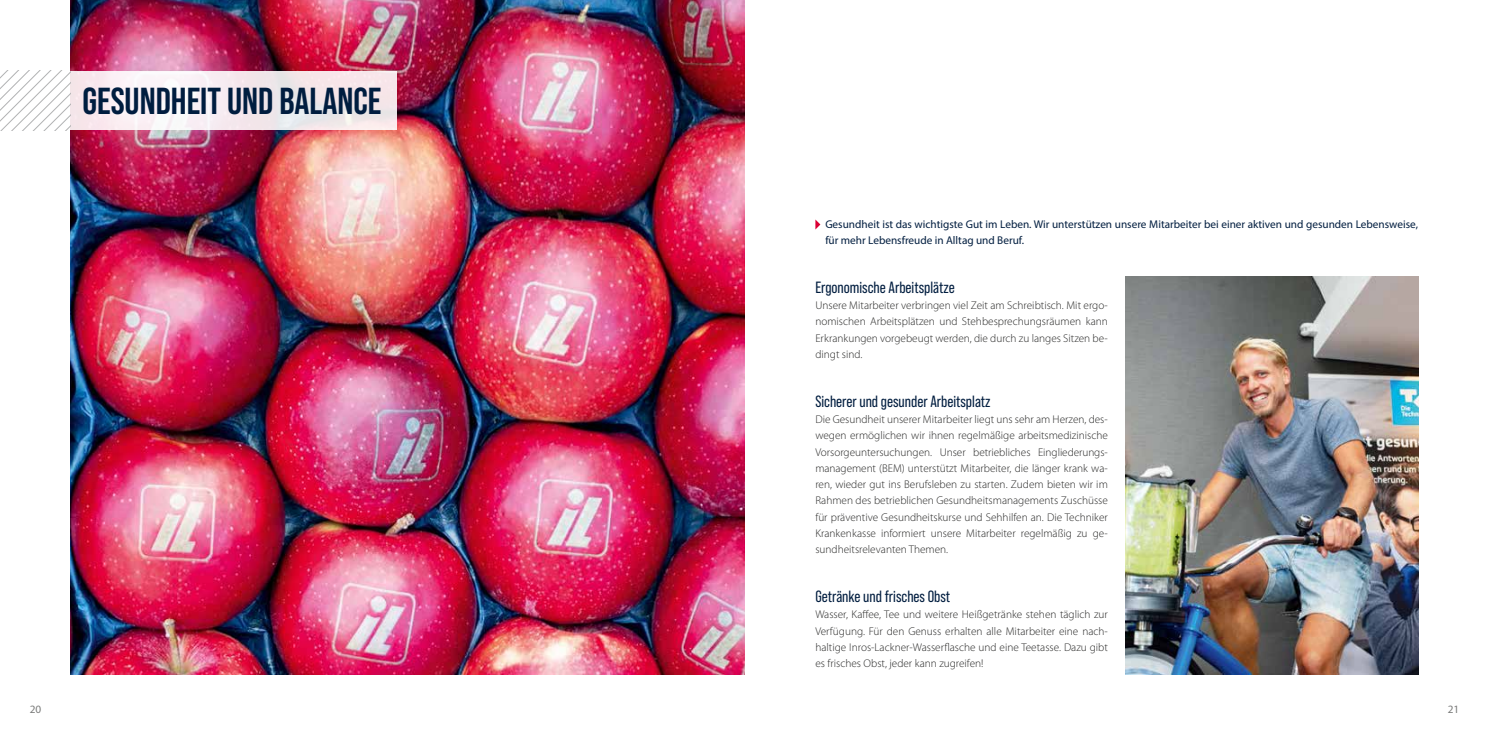
<style>
.page{position:relative;width:1489px;height:745px;background:#fff}
.page>*{position:absolute;margin:0;border:0;box-sizing:border-box;transform-origin:0 0}
.t1{font:700 37.5px "Bebas Neue Pro";color:#001d3f}
.t2{font:16.25px "Bebas Neue Pro";color:#001d3f}
.t3{font:300 11.25px/16.2px "Myriad Pro";color:#272726;text-align:justify}
.t4{font:11.25px/16.2px "Myriad Pro";color:#001d3f}
.t5{font:11.25px "Myriad Pro";color:#7a7b7a}
</style>
<div class="page">
<img style="left:1125px;top:276px;width:292px;height:397px">
<img style="left:71px;top:0;width:673px;height:673px">
<svg style="left:71px;top:71px;width:326px;height:59px;fill:#f7e8ed"></svg>
<svg style="left:0;top:71px;width:71px;height:59px"></svg>
<svg style="left:815px;top:219px;width:5px;height:10px"></svg>
<h1 class="t1" style="left:82px;top:79px;width:300px">GESUNDHEIT UND BALANCE</h1>
<p class="t4" style="left:825px;top:215px;width:594px">Gesundheit ist das wichtigste Gut im Leben. Wir unterstützen unsere Mitarbeiter bei einer aktiven und gesunden Lebensweise, für mehr Lebensfreude in Alltag und Beruf.</p>
<h2 class="t2" style="left:815px;top:278px;width:141px">Ergonomische Arbeitsplätze</h2>
<p class="t3" style="left:815px;top:297px;width:294px">Unsere Mitarbeiter verbringen viel Zeit am Schreibtisch. Mit ergo&shy;nomischen Arbeitsplätzen und Stehbesprechungsräumen kann Erkrankungen vorgebeugt werden, die durch zu langes Sitzen be&shy;dingt sind.</p>
<h2 class="t2" style="left:815px;top:391px;width:177px">Sicherer und gesunder Arbeitsplatz</h2>
<p class="t3" style="left:815px;top:411px;width:294px">Die Gesundheit unserer Mitarbeiter liegt uns sehr am Herzen, des&shy;wegen ermöglichen wir ihnen regelmäßige arbeitsmedizinische Vorsorgeuntersuchungen. Unser betriebliches Eingliederungs&shy;management (BEM) unterstützt Mitarbeiter, die länger krank wa&shy;ren, wieder gut ins Berufsleben zu starten. Zudem bieten wir im Rahmen des betrieblichen Gesundheitsmanagements Zuschüsse für präventive Gesundheitskurse und Sehhilfen an. Die Techniker Krankenkasse informiert unsere Mitarbeiter regelmäßig zu ge&shy;sundheitsrelevanten Themen.</p>
<h2 class="t2" style="left:815px;top:586px;width:136px">Getränke und frisches Obst</h2>
<p class="t3" style="left:815px;top:606px;width:294px">Wasser, Kaffee, Tee und weitere Heißgetränke stehen täglich zur Verfügung. Für den Genuss erhalten alle Mitarbeiter eine nach&shy;haltige Inros-Lackner-Wasserflasche und eine Teetasse. Dazu gibt es frisches Obst, jeder kann zugreifen!</p>
<p class="t5" style="left:30px;top:702px;width:13px">20</p>
<p class="t5" style="left:1447px;top:702px;width:13px">21</p>
</div>
